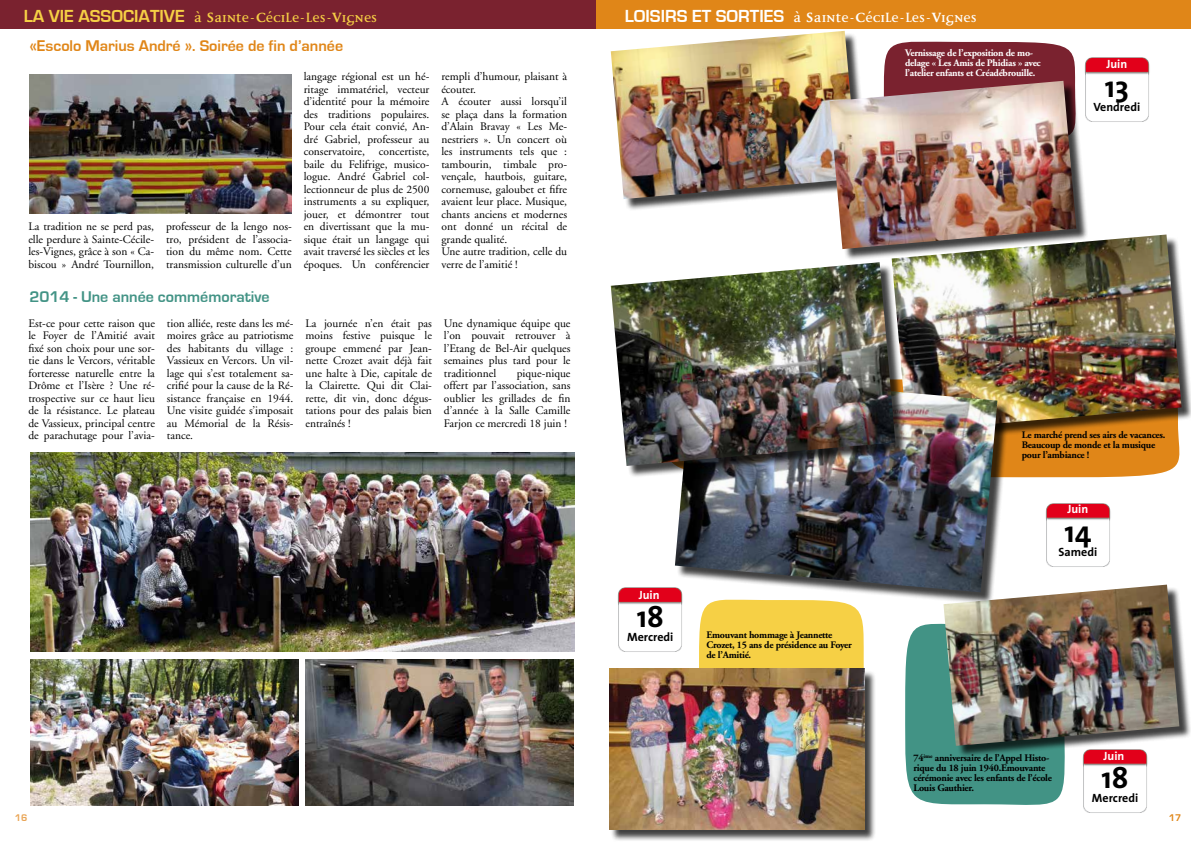
<style>
.page{position:relative;width:1191px;height:842px;background:#fff}
.page>*{position:absolute;margin:0;border:0;box-sizing:border-box;transform-origin:0 0}
.t1{font:700 30px "The Sans";color:#000}
.t2{font:700 18px "Disturbance";color:#fff}
.t3{font:700 18px "Disturbance";color:#f6d045}
.t4{font:700 16px "Eurostile";color:#e08618}
.t5{font:700 16px "Eurostile";color:#429385}
.t6{font:700 12px "The Sans";color:#000}
.t7{font:700 12px "The Sans";color:#fff}
.t8{font:11.5px/12.5px "Adobe Garamond";color:#000;text-align:justify}
.t9{font:700 10px/10px "Adobe Garamond";letter-spacing:-.025em;color:#000}
.t10{font:700 10px/10px "Adobe Garamond";letter-spacing:-.025em;color:#fff}
.t11{font:700 10px "Eurostile";color:#e9a454}
.t12{font:700 10px "Eurostile";color:#e08618}
.s1{font-family:"Eurostile"}
.s2{font-size:24px}
</style>
<div class="page">
<div style="left:695px;top:605px;width:170px;height:65px;background:#f6d045"></div>
<svg style="left:905px;top:623px;width:160px;height:182px;background:#4d998c"></svg>
<img style="left:1082px;top:758px;width:66px;height:55px">
<div style="left:610px;top:670px;width:266px;height:171px;background:#000;opacity:.75"></div>
<img style="left:609px;top:669px;width:255px;height:160px">
<div style="left:945px;top:586px;width:246px;height:172px;background:#000;opacity:.75"></div>
<img style="left:943px;top:585px;width:236px;height:161px">
<svg style="left:883px;top:41px;width:193px;height:40px;background:#83323e"></svg>
<div style="left:612px;top:33px;width:257px;height:178px;background:#000;opacity:.75"></div>
<img style="left:611px;top:31px;width:246px;height:168px">
<img style="left:1084px;top:57px;width:66px;height:65px">
<svg style="left:1009px;top:444px;width:171px;height:34px;background:#e28e27"></svg>
<div style="left:893px;top:236px;width:298px;height:208px;background:#000;opacity:.75"></div>
<img style="left:891px;top:234px;width:290px;height:197px">
<div style="left:677px;top:376px;width:332px;height:229px;background:#000;opacity:.75"></div>
<img style="left:675px;top:374px;width:322px;height:218px">
<div style="left:612px;top:264px;width:295px;height:214px;background:#000;opacity:.75"></div>
<img style="left:611px;top:262px;width:284px;height:204px">
<img style="left:1045px;top:503px;width:66px;height:64px">
<div style="left:595px;top:0;width:596px;height:28px;background:#e08618"></div>
<img style="left:29px;top:75px;width:263px;height:138px">
<div style="left:0;top:0;width:595px;height:28px;background:#7a222f"></div>
<img style="left:30px;top:659px;width:268px;height:146px">
<img style="left:305px;top:659px;width:268px;height:146px">
<img style="left:30px;top:452px;width:545px;height:199px">
<div style="left:831px;top:83px;width:257px;height:178px;background:#000;opacity:.75"></div>
<img style="left:829px;top:81px;width:247px;height:168px">
<img style="left:617px;top:586px;width:67px;height:66px">
<h2 class="t3" style="left:24px;top:9px;width:355px"><span class="s1">La vi e ASSOCIATIVE</span> à <span class="s2">S</span>ainte-<span class="s2">C</span>écile-les-<span class="s2">V</span>ignes</h2>
<h3 class="t4" style="left:29px;top:37px;width:315px">«Escolo Marius André ». Soirée de fin d’année</h3>
<p class="t8" style="left:28px;top:221px;width:127px">La tradition ne se perd pas, elle perdure à Sainte-Cécile&shy;les-Vignes, grâce à son « Ca&shy;biscou » André Tournillon,</p>
<p class="t8" style="left:166px;top:221px;width:127px">professeur de la lengo nos&shy;tro, président de l’associa&shy;tion du même nom. Cette transmission culturelle d’un</p>
<h3 class="t5" style="left:29px;top:288px;width:242px">2014 - Une année commémorative</h3>
<p class="t8" style="left:304px;top:71px;width:127px">langage régional est un hé&shy;ritage immatériel, vecteur d’identité pour la mémoire des traditions populaires.<br>Pour cela était convié, An&shy;dré Gabriel, professeur au conservatoire, concertiste, baile du Felifrige, musico&shy;logue. André Gabriel col&shy;lectionneur de plus de 2500 instruments a su expliquer, jouer, et démontrer tout en divertissant que la mu&shy;sique était un langage qui avait traversé les siècles et les époques. Un conférencier</p>
<p class="t8" style="left:441px;top:71px;width:127px;text-align:left">rempli d’humour, plaisant à écouter.<br>A écouter aussi lorsqu’il se plaça dans la formation d’Alain Bravay « Les Me&shy;nestriers ». Un concert où les instruments tels que : tambourin, timbale pro&shy;vençale, hautbois, guitare, cornemuse, galoubet et fifre avaient leur place. Musique, chants anciens et modernes ont donné un récital de grande qualité.<br>Une autre tradition, celle du verre de l’amitié !</p>
<p class="t8" style="left:28px;top:317px;width:128px">Est-ce pour cette raison que le Foyer de l’Amitié avait fixé son choix pour une sor&shy;tie dans le Vercors, véritable forteresse naturelle entre la Drôme et l’Isère ? Une ré&shy;trospective sur ce haut lieu de la résistance. Le plateau de Vassieux, principal centre de parachutage pour l’avia-</p>
<p class="t8" style="left:167px;top:317px;width:128px">tion alliée, reste dans les mé&shy;moires grâce au patriotisme des habitants du village :<br>Vassieux en Vercors. Un vil&shy;lage qui s’est totalement sa&shy;crifié pour la cause de la Ré&shy;sistance française en 1944.<br>Une visite guidée s’imposait au Mémorial de la Résis&shy;tance.</p>
<p class="t8" style="left:305px;top:317px;width:128px">La journée n’en était pas moins festive puisque le groupe emmené par Jean&shy;nette Crozet avait déjà fait une halte à Die, capitale de la Clairette. Qui dit Clai&shy;rette, dit vin, donc dégus&shy;tations pour des palais bien entraînés !</p>
<p class="t8" style="left:444px;top:317px;width:128px">Une dynamique équipe que l’on pouvait retrouver à l’Etang de Bel-Air quelques semaines plus tard pour le traditionnel</p>
<p class="t8" style="left:444px;top:367px;width:128px;text-indent:73px">pique-nique offert par l’association, sans oublier les grillades de fin d’année à la Salle Camille Farjon ce mercredi 18 juin !</p>
<h2 class="t2" style="left:625px;top:9px;width:353px"><span class="s1">LOISIRS ET SORTIES</span> à <span class="s2">S</span>ainte-<span class="s2">C</span>écile-les-<span class="s2">V</span>ignes</h2>
<p class="t10" style="left:905px;top:48px;width:137px">Vernissage de l’exposition de mo&shy;delage « Les Amis de Phidias » avec l’atelier enfants et Créadébrouille.</p>
<p class="t7" style="left:1106px;top:54px;width:22px">Juin</p>
<h1 class="t1" style="left:1104px;top:61px;width:25px">13</h1>
<p class="t6" style="left:1093px;top:97px;width:48px">Vendredi</p>
<p class="t9" style="left:1021px;top:430px;width:145px">Le marché prend ses airs de vacances.<br>Beaucoup de monde et la musique pour l’ambiance !</p>
<p class="t7" style="left:639px;top:584px;width:22px">Juin</p>
<h1 class="t1" style="left:637px;top:591px;width:28px">18</h1>
<p class="t6" style="left:627px;top:627px;width:48px">Mercredi</p>
<p class="t9" style="left:706px;top:630px;width:147px">Emouvant hommage à Jeannette<br>Crozet, 15 ans de présidence au Foyer de l’Amitié.</p>
<p class="t7" style="left:1067px;top:499px;width:22px">Juin</p>
<h1 class="t1" style="left:1064px;top:506px;width:28px">14</h1>
<p class="t6" style="left:1058px;top:542px;width:40px">Samedi</p>
<p class="t9" style="left:913px;top:753px;width:140px">74<sup>ème</sup> anniversaire de l’Appel Histo&shy;rique du 18 juin 1940.Emouvante cérémonie avec les enfants de l’école<br>Louis Gauthier.</p>
<p class="t7" style="left:1103px;top:746px;width:22px">Juin</p>
<h1 class="t1" style="left:1101px;top:753px;width:28px">18</h1>
<p class="t6" style="left:1092px;top:788px;width:48px">Mercredi</p>
<p class="t11" style="left:15px;top:812px;width:14px">16</p>
<p class="t12" style="left:1168px;top:812px;width:14px">17</p>
</div>
